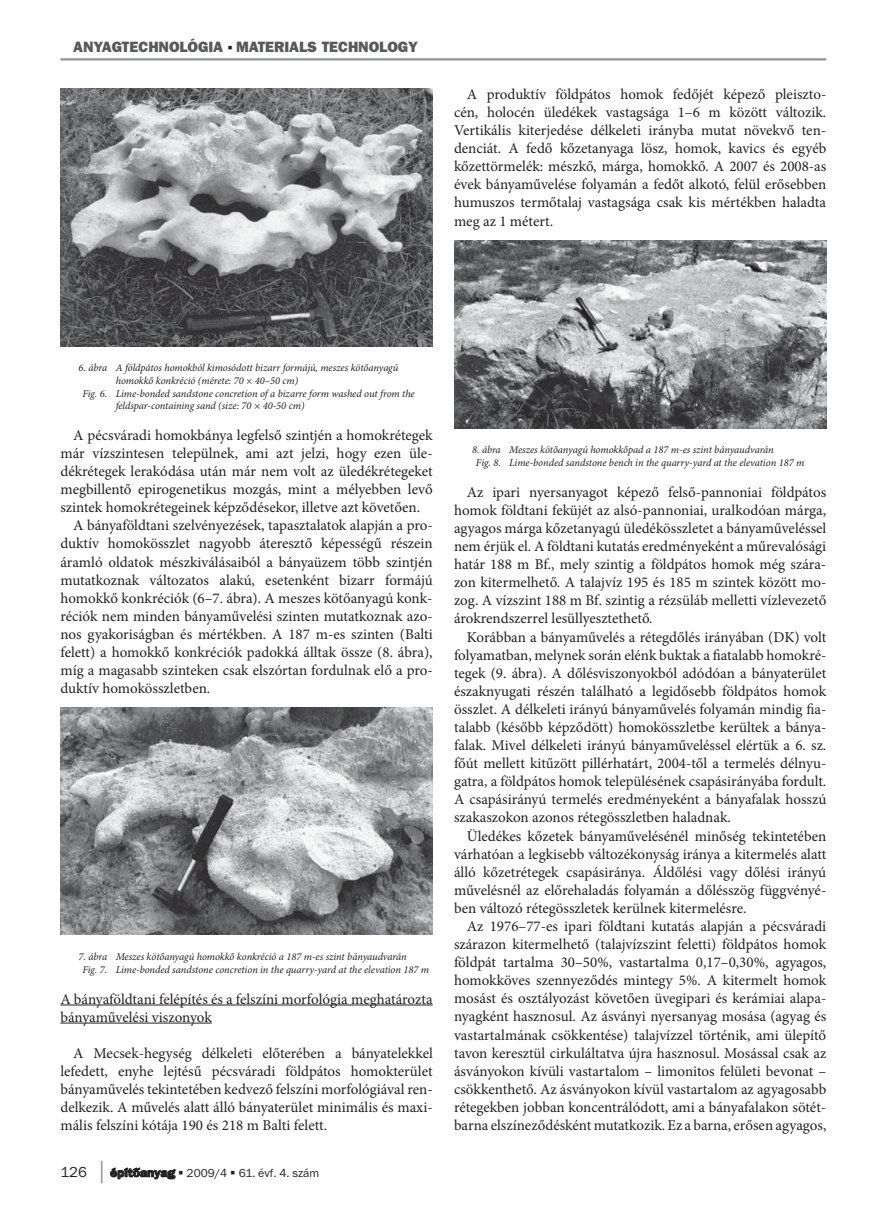
<style>
.page{position:relative;width:874px;height:1218px;background:#fff}
.page>*{position:absolute;margin:0;border:0;box-sizing:border-box;transform-origin:0 0}
.t1{font:15px/18.1px "Minion Pro";color:#231f20;text-align:justify}
.t2{font:800 15px "Frankfurt Gothic";color:#58595b}
.t3{font:12px "Franklin Gothic PFL Normal";color:#231f20}
.t4{font:italic 10.5px/12.6px "Minion Pro";letter-spacing:-.01em;color:#231f20}
.s1{font-size:15px}
.s2{font-family:"Franklin Gothic PFL Bold";font-size:22.5px;color:#939598}
.s3{font-family:"Frankfurt Gothic";font-weight:700}
</style>
<div class="page">
<hr style="left:60px;top:58px;width:766px;height:3px;background:#939598">
<hr style="left:60px;top:1004px;width:372px;height:1px;background:#231f20">
<hr style="left:60px;top:1022px;width:152px;height:1px;background:#231f20">
<img style="left:60px;top:88px;width:372px;height:258px">
<img style="left:60px;top:708px;width:372px;height:227px">
<img style="left:454px;top:240px;width:372px;height:188px">
<p class="t2" style="left:73px;top:41px;width:346px">ANYAGTECHNOLÓGIA MATERIALS TECHNOLOGY</p>
<p class="t1" style="left:454px;top:86px;width:374px;text-indent:13px">A produktív földpátos homok fedőjét képező pleiszto&shy;cén, holocén üledékek vastagsága 1–6 m között változik.<br>Vertikális kiterjedése délkeleti irányba mutat növekvő ten&shy;denciát. A fedő kőzetanyaga lösz, homok, kavics és egyéb kőzettörmelék: mészkő, márga, homokkő. A 2007 és 2008-as évek bányaművelése folyamán a fedőt alkotó, felül erősebben humuszos termőtalaj vastagsága csak kis mértékben haladta meg az 1 métert.</p>
<p class="t4" style="left:79px;top:363px;width:321px">6. ábra A földpátos homokból kimosódott bizarr formájú, meszes kötőanyagú</p>
<p class="t4" style="left:116px;top:375px;width:184px">homokkő konkréció (mérete: 70 × 40–50 cm)</p>
<p class="t4" style="left:82px;top:388px;width:334px">Fig. 6. Lime-bonded sandstone concretion of a bizarre form washed out from the</p>
<p class="t4" style="left:116px;top:401px;width:190px">feldspar-containing sand (size: 70 × 40-50 cm)</p>
<p class="t1" style="left:73px;top:427px;width:361px">A pécsváradi homokbánya legfelső szintjén a homokrétegek</p>
<p class="t1" style="left:60px;top:446px;width:373px">már vízszintesen települnek, ami azt jelzi, hogy ezen üle-</p>
<p class="t1" style="left:60px;top:464px;width:374px">dékrétegek lerakódása után már nem volt az üledékrétegeket</p>
<p class="t1" style="left:60px;top:482px;width:374px">megbillentő epirogenetikus mozgás, mint a mélyebben levő</p>
<p class="t1" style="left:60px;top:500px;width:361px">szin tek homokrétegeinek képződésekor, illetve azt követően.</p>
<p class="t1" style="left:73px;top:518px;width:361px">A bányaföldtani szelvényezések, tapasztalatok alapján a pro-</p>
<p class="t1" style="left:60px;top:536px;width:374px">duktív homokösszlet nagyobb áteresztő képességű részein</p>
<p class="t1" style="left:60px;top:554px;width:374px">áramló oldatok mészkiválásaiból a bányaüzem több szintjén</p>
<p class="t1" style="left:60px;top:572px;width:373px">mutatkoznak változatos alakú, esetenként bizarr formájú</p>
<p class="t1" style="left:60px;top:590px;width:373px">homokkő konkréciók (6–7. ábra). A meszes kötőanyagú konk-</p>
<p class="t1" style="left:60px;top:608px;width:374px">réciók nem minden bányaművelési szinten mutatkoznak azo-</p>
<p class="t1" style="left:60px;top:626px;width:374px">nos gyakoriságban és mértékben. A 187 m-es szinten (Balti</p>
<p class="t1" style="left:60px;top:644px;width:373px">felett) a homokkő konkréciók padokká álltak össze (8. ábra),</p>
<p class="t1" style="left:60px;top:662px;width:374px">míg a magasabb szinteken csak elszórtan fordulnak elő a pro-</p>
<p class="t1" style="left:60px;top:680px;width:151px">duktív homokösszletben.</p>
<p class="t4" style="left:82px;top:951px;width:348px;text-indent:-4px">7. ábra Meszes kötőanyagú homokkő konkréció a 187 m-es szint bányaudvarán<br>Fig. 7. Lime-bonded sandstone concretion in the quarry-yard at the elevation 187 m</p>
<p class="t1" style="left:60px;top:991px;width:374px">A bányaföldtani felépítés és a felszíni morfológia meghatározta bányaművelési viszonyok</p>
<p class="t1" style="left:60px;top:1045px;width:374px;text-indent:13px">A Mecsek-hegység délkeleti előterében a bányatelekkel lefedett, enyhe lejtésű pécsváradi földpátos homokterület bányaművelés tekintetében kedvező felszíni morfológiával ren&shy;delkezik. A művelés alatt álló bányaterület minimális és maxi&shy;mális felszíni kótája 190 és 218 m Balti felett.</p>
<p class="t3" style="left:60px;top:1169px;width:260px"><span class="s1">126</span> <span class="s2">|</span> <span class="s3">építôanyag</span> 2009/4 61. évf. 4. szám</p>
<p class="t4" style="left:476px;top:444px;width:330px;text-indent:-4px">8. ábra Meszes kötőanyagú homokkőpad a 187 m-es szint bányaudvarán<br>Fig. 8. Lime-bonded sandstone bench in the quarry-yard at the elevation 187 m</p>
<p class="t1" style="left:454px;top:484px;width:374px;text-indent:13px">Az ipari nyersanyagot képező felső-pannoniai földpátos homok földtani feküjét az alsó-pannoniai, uralkodóan márga, agyagos márga kőzetanyagú üledékösszletet a bányaműveléssel nem érjük el. A földtani kutatás eredményeként a műrevalósági határ 188 m Bf., mely szintig a földpátos homok még szára&shy;zon kitermelhető. A talajvíz 195 és 185 m szintek között mo&shy;zog. A vízszint 188 m Bf. szintig a rézsüláb melletti vízlevezető árokrendszerrel lesüllyesztethető.</p>
<p class="t1" style="left:454px;top:629px;width:374px;text-indent:13px">Korábban a bányaművelés a rétegdőlés irányában (DK) volt folyamatban, melynek során elénk buktak a fiatalabb homokré&shy;tegek (9. ábra). A dőlésviszonyokból adódóan a bányaterület északnyugati részén található a legidősebb földpátos homok összlet. A délkeleti irányú bányaművelés folyamán mindig fia&shy;talabb (később képződött) homokösszletbe kerültek a bánya&shy;falak. Mivel délkeleti irányú bányaműveléssel elértük a 6. sz. főút mellett kitűzött pillérhatárt, 2004-től a termelés délnyu&shy;gatra, a földpátos homok településének csapásirányába fordult.<br>A csapásirányú termelés eredményeként a bányafalak hosszú szakaszokon azonos rétegösszletben haladnak.</p>
<p class="t1" style="left:454px;top:828px;width:374px;text-indent:13px">Üledékes kőzetek bányaművelésénél minőség tekintetében várhatóan a legkisebb változékonyság iránya a kitermelés alatt álló kőzetrétegek csapásiránya. Áldőlési vagy dőlési irányú művelésnél az előrehaladás folyamán a dőlésszög függvényé&shy;ben változó rétegösszletek kerülnek kitermelésre.</p>
<p class="t1" style="left:454px;top:918px;width:374px;text-indent:13px">Az 1976–77-es ipari földtani kutatás alapján a pécsváradi szárazon kitermelhető (talajvízszint feletti) földpátos homok földpát tartalma 30–50%, vastartalma 0,17–0,30%, agyagos, homokköves szennyeződés mintegy 5%. A kitermelt homok mosást és osztályozást követően üvegipari és kerámiai alapa&shy;nyagként hasznosul. Az ásványi nyersanyag mosása (agyag és vastartalmának csökkentése) talajvízzel történik, ami ülepítő tavon keresztül cirkuláltatva újra hasznosul. Mosással csak az ásványokon kívüli vastartalom – limonitos felületi bevonat – csökkenthető. Az ásványokon kívül vastartalom az agyagosabb ré tegekben jobban kon centrálódott, ami a bányafalakon sötét&shy;barna elszíneződésként mutatkozik. Ez a barna, erősen agyagos,</p>
</div>
